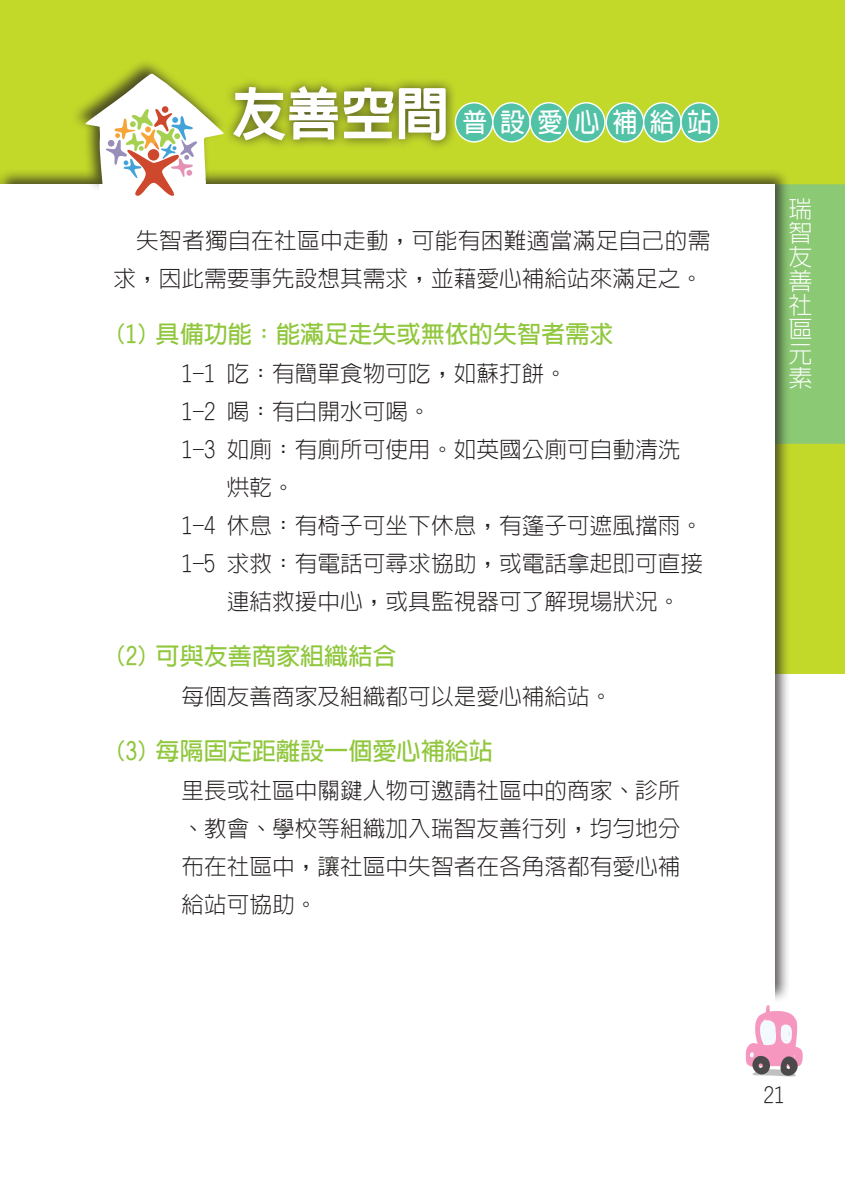
<style>
.page{position:relative;width:845px;height:1191px;background:#fff}
.page>*{position:absolute;margin:0;border:0;box-sizing:border-box;transform-origin:0 0}
.t1{font:800 56.6px "AR Hei B5";color:#fff;scale:.96 1}
.t2{font:700 26.4px "AR Hei B5";letter-spacing:.505em;color:#fff;scale:.94 1}
.t3{font:700 24px "AR Hei B5";color:#90c73d}
.t4{font:300 24px/24px "AR Hei B5";color:#fff;text-align:justify}
.t5{font:300 22.6px/38px "AR Hei B5";color:#241f1f}
.t6{font:300 21.2px "AR Hei B5";color:#241f1f}
</style>
<div class="page">
<div style="left:0;top:0;width:845px;height:673px;background:#c2d92a"></div>
<div style="left:791px;top:184px;width:54px;height:260px;background:#8cc974"></div>
<div style="left:0;top:168px;width:791px;height:835px;background:#241f1f;opacity:.75"></div>
<div style="left:0;top:184px;width:774px;height:814px;background:#fff"></div>
<div style="left:0;top:964px;width:774px;height:54px;background:#fff"></div>
<svg style="left:745px;top:1005px;width:58px;height:72px"></svg>
<div style="left:70px;top:58px;width:157px;height:137px;background:#241f1f;opacity:.75"></div>
<svg style="left:85px;top:73px;width:139px;height:123px"></svg>
<div style="left:455px;top:103px;width:38px;height:39px;background:#51c2a6;border-radius:50%"></div>
<div style="left:455px;top:102px;width:38px;height:41px;border:1px solid #fff;border-radius:50%"></div>
<div style="left:606px;top:103px;width:37px;height:39px;background:#51c2a6;border-radius:50%"></div>
<div style="left:605px;top:102px;width:39px;height:41px;border:1px solid #fff;border-radius:50%"></div>
<div style="left:493px;top:103px;width:37px;height:39px;background:#51c2a6;border-radius:50%"></div>
<div style="left:492px;top:102px;width:39px;height:41px;border:1px solid #fff;border-radius:50%"></div>
<div style="left:643px;top:103px;width:38px;height:39px;background:#51c2a6;border-radius:50%"></div>
<div style="left:643px;top:102px;width:39px;height:41px;border:1px solid #fff;border-radius:50%"></div>
<div style="left:530px;top:103px;width:37px;height:39px;background:#51c2a6;border-radius:50%"></div>
<div style="left:529px;top:102px;width:39px;height:41px;border:1px solid #fff;border-radius:50%"></div>
<div style="left:681px;top:103px;width:37px;height:39px;background:#51c2a6;border-radius:50%"></div>
<div style="left:680px;top:102px;width:39px;height:41px;border:1px solid #fff;border-radius:50%"></div>
<div style="left:567px;top:103px;width:38px;height:39px;background:#51c2a6;border-radius:50%"></div>
<div style="left:567px;top:102px;width:38px;height:41px;border:1px solid #fff;border-radius:50%"></div>
<div style="left:223px;top:76px;width:234px;height:75px;background:#241f1f;opacity:.75"></div>
<p class="t1" style="left:232px;top:85px;width:228px">友善空間</p>
<p class="t2" style="left:462px;top:109px;width:267px">普設愛心補給站</p>
<p class="t5" style="left:113px;top:221px;width:598px;text-indent:23px">失智者獨自在社區中走動，可能有困難適當滿足自己的需求，因此需要事先設想其需求，並藉愛心補給站來滿足之。</p>
<p class="t3" style="left:113px;top:321px;width:501px">(1) 具備功能：能滿足走失或無依的失智者需求</p>
<p class="t5" style="left:181px;top:354px;width:387px">1-1 吃：有簡單食物可吃，如蘇打餅。</p>
<p class="t5" style="left:181px;top:392px;width:251px">1-2 喝：有白開水可喝。</p>
<p class="t5" style="left:181px;top:430px;width:500px">1-3 如廁：有廁所可使用。如英國公廁可自動清洗</p>
<p class="t5" style="left:227px;top:468px;width:70px">烘乾。</p>
<p class="t5" style="left:181px;top:506px;width:523px">1-4 休息：有椅子可坐下休息，有篷子可遮風擋雨。</p>
<p class="t5" style="left:181px;top:544px;width:523px">1-5 求救：有電話可尋求協助，或電話拿起即可直接</p>
<p class="t5" style="left:227px;top:582px;width:455px">連結救援中心，或具監視器可了解現場狀況。</p>
<p class="t3" style="left:113px;top:644px;width:285px">(2) 可與友善商家組織結合</p>
<p class="t5" style="left:181px;top:677px;width:432px">每個友善商家及組織都可以是愛心補給站。</p>
<p class="t3" style="left:113px;top:739px;width:381px">(3) 每隔固定距離設一個愛心補給站</p>
<p class="t5" style="left:181px;top:771px;width:500px">里長或社區中關鍵人物可邀請社區中的商家、診所</p>
<p class="t5" style="left:181px;top:809px;width:500px">、教會、學校等組織加入瑞智友善行列，均勻地分</p>
<p class="t5" style="left:181px;top:847px;width:500px">布在社區中，讓社區中失智者在各角落都有愛心補</p>
<p class="t5" style="left:181px;top:885px;width:138px">給站可協助。</p>
<p class="t4" style="left:788px;top:197px;width:24px">瑞智友善社區元素</p>
<p class="t6" style="left:763px;top:1084px;width:23px">21</p>
</div>
